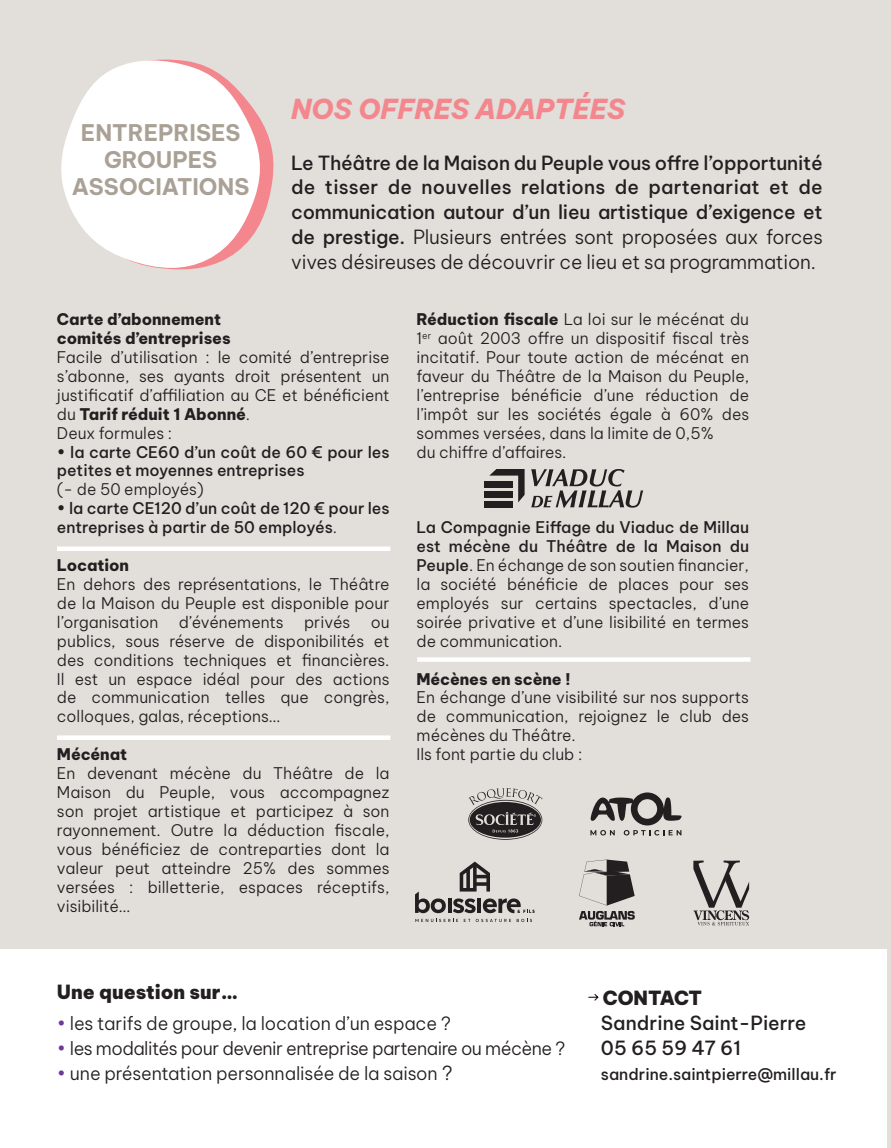
<style>
.page{position:relative;width:891px;height:1148px;background:#fff}
.page>*{position:absolute;margin:0;border:0;box-sizing:border-box;transform-origin:0 0}
.t1{font:italic 800 27px "Be Vietnam Pro";color:#f3878d}
.t2{font:700 22.5px/27px "Be Vietnam Pro";color:#aaa196;text-align:center}
.t3{font:500 19.12px/24.8px "Be Vietnam Pro";letter-spacing:-.01em;color:#231f20;text-align:justify}
.t4{font:900 19.12px "Be Vietnam Pro";color:#231f20}
.t5{font:300 18px "Be Vietnam Pro";letter-spacing:-.015em;color:#231f20}
.t6{font:300 15.75px/18.9px "Be Vietnam Pro";color:#231f20;text-align:justify}
.t7{font:500 15.75px/18.9px "Be Vietnam Pro";color:#231f20}
.t8{font:800 15.75px/18.9px "Be Vietnam Pro";letter-spacing:-.005em;color:#231f20}
.s1{font-weight:300}
.s2{font-weight:800}
.s3{font-weight:500}
.s4{color:#703896}
.s5{font-size:19.12px}
</style>
<div class="page">
<div style="left:0;top:0;width:890px;height:1147px;background:#e2deda"></div>
<svg style="left:156px;top:59px;width:118px;height:211px"></svg>
<svg style="left:61px;top:60px;width:203px;height:208px;fill:#fff"></svg>
<div style="left:0;top:949px;width:886px;height:198px;background:#fff"></div>
<div style="left:57px;top:546px;width:333px;height:5px;background:#fff"></div>
<svg style="left:57px;top:735px;width:333px;height:4px"></svg>
<hr style="left:417px;top:657px;width:333px;height:4px;background:#fff">
<svg style="left:588px;top:994px;width:11px;height:7px"></svg>
<div style="left:484px;top:480px;width:29px;height:7px;background:#231f20"></div>
<div style="left:484px;top:491px;width:29px;height:6px;background:#231f20"></div>
<div style="left:484px;top:501px;width:29px;height:6px;background:#231f20"></div>
<svg style="left:489px;top:469px;width:35px;height:33px"></svg>
<svg style="left:531px;top:469px;width:112px;height:38px"></svg>
<svg style="left:468px;top:788px;width:74px;height:51px"></svg>
<svg style="left:590px;top:792px;width:91px;height:43px"></svg>
<svg style="left:579px;top:859px;width:55px;height:67px"></svg>
<svg style="left:693px;top:860px;width:56px;height:65px"></svg>
<svg style="left:415px;top:918px;width:117px;height:3px"></svg>
<svg style="left:448px;top:898px;width:3px;height:14px"></svg>
<svg style="left:453px;top:898px;width:22px;height:14px"></svg>
<hr style="left:477px;top:898px;width:4px;height:14px;background:#231f20">
<svg style="left:483px;top:898px;width:51px;height:14px"></svg>
<svg style="left:415px;top:891px;width:31px;height:21px"></svg>
<svg style="left:459px;top:861px;width:31px;height:30px"></svg>
<svg style="left:886px;top:1143px;width:5px;height:5px"></svg>
<h2 class="t2" style="left:72px;top:117px;width:179px">ENTREPRISES<br>GROUPES<br>ASSOCIATIONS</h2>
<h1 class="t1" style="left:291px;top:86px;width:336px">NOS OFFRES ADAPTÉES</h1>
<p class="t3" style="left:291px;top:148px;width:533px">Le Théâtre de la Maison du Peuple vous offre l’opportunité de tisser de nouvelles relations de partenariat et de communication autour d’un lieu artistique d’exigence et de prestige. <span class="s1">Plusieurs entrées sont proposées aux forces vives désireuses de découvrir ce lieu et sa programmation.</span></p>
<p class="t8" style="left:57px;top:308px;width:175px">Carte d’abonnement comités d’entreprises</p>
<p class="t6" style="left:57px;top:346px;width:334px;text-align:left">Facile d’utilisation : le comité d’entreprise s’abonne, ses ayants droit présentent un justificatif d’affiliation au CE et bénéficient du <span class="s2">Tarif réduit 1 Abonné</span>.<br>Deux formules :</p>
<p class="t7" style="left:57px;top:440px;width:334px">• la carte CE60 d’un coût de 60 € pour les petites et moyennes entreprises</p>
<p class="t6" style="left:57px;top:478px;width:148px">(- de 50 employés)</p>
<p class="t7" style="left:57px;top:497px;width:334px">• la carte CE120 d’un coût de 120 € pour les entreprises à partir de 50 employés<span class="s1">.</span></p>
<p class="t8" style="left:57px;top:554px;width:74px">Location</p>
<p class="t6" style="left:57px;top:573px;width:334px">En dehors des représentations, le Théâtre de la Maison du Peuple est disponible pour l’organisation</p>
<p class="t6" style="left:179px;top:611px;width:106px">d’événements</p>
<p class="t6" style="left:304px;top:611px;width:48px">privés</p>
<p class="t6" style="left:57px;top:611px;width:334px;text-indent:314px">ou publics, sous réserve de disponibilités et des conditions techniques et financières.<br>Il est un espace idéal pour des actions de communication telles que congrès, colloques, galas, réceptions…</p>
<p class="t8" style="left:57px;top:743px;width:72px">Mécénat</p>
<p class="t6" style="left:57px;top:762px;width:334px">En devenant mécène du Théâtre de la Maison du Peuple, vous accompagnez son projet artistique et participez à son rayonnement. Outre la déduction fiscale, vous bénéficiez de contreparties dont la valeur peut atteindre 25% des sommes versées : billetterie, espaces réceptifs, visibilité…</p>
<p class="t6" style="left:416px;top:308px;width:334px;text-align:left"><span class="s2">Réduction fiscale</span> La loi sur le mécénat du 1<sup>er</sup> août 2003 offre un dispositif fiscal très incitatif. Pour toute action de mécénat en faveur du Théâtre de la Maison du Peuple, l’entreprise bénéficie d’une réduction de l’impôt sur les sociétés égale à 60% des sommes versées, dans la limite de 0,5%<br>du chiffre d’affaires.</p>
<p class="t6" style="left:416px;top:516px;width:334px"><span class="s3">La Compagnie Eiffage du Viaduc de Millau est mécène du Théâtre de la Maison du Peuple</span>. En échange de son soutien financier, la société bénéficie de places pour ses employés sur certains spectacles, d’une soirée privative et d’une lisibilité en termes de communication.</p>
<p class="t8" style="left:416px;top:667px;width:156px">Mécènes en scène !</p>
<p class="t6" style="left:416px;top:686px;width:334px;text-align:left">En échange d’une visibilité sur nos supports de communication, rejoignez le club des mécènes du Théâtre.<br>Ils font partie du club :</p>
<p class="t4" style="left:57px;top:974px;width:183px">Une question sur…</p>
<p class="t5" style="left:57px;top:1008px;width:396px"><span class="s4">•</span> les tarifs de groupe, la location d’un espace ?</p>
<p class="t5" style="left:57px;top:1033px;width:510px"><span class="s4">•</span> les modalités pour devenir entreprise partenaire ou mécène ?</p>
<p class="t5" style="left:57px;top:1057px;width:397px"><span class="s4">•</span> une présentation personnalisée de la saison <span class="s5">?</span></p>
<p class="t4" style="left:602px;top:981px;width:101px">CONTACT</p>
<p class="t3" style="left:601px;top:1008px;width:207px">Sandrine Saint-Pierre<br>05 65 59 47 61</p>
<p class="t7" style="left:601px;top:1062px;width:237px">sandrine.saintpierre@millau.fr</p>
</div>
